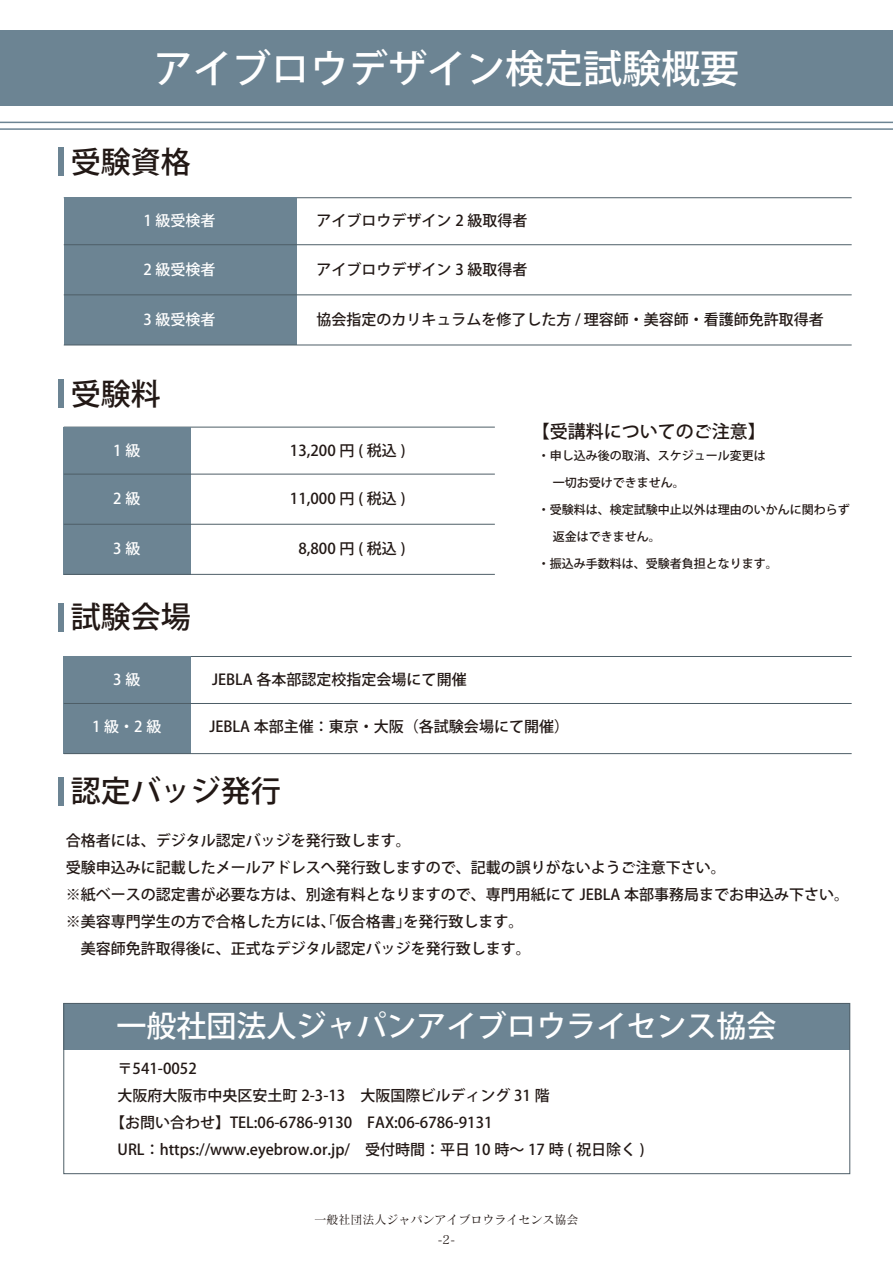
<style>
.page{position:relative;width:893px;height:1263px;background:#fff}
.page>*{position:absolute;margin:0;border:0;box-sizing:border-box;transform-origin:0 0}
.t1{font:500 39px "Koz Go Pr 6 N";color:#fff}
.t2{font:500 30px "Koz Go Pr 6 N";color:#fff}
.t3{font:500 30px "Koz Go Pr 6 N";color:#221815}
.t4{font:500 18px "Koz Go Pr 6 N";color:#221815}
.t5{font:500 15px/27px "Koz Go Pr 6 N";color:#221815}
.t6{font:500 15px "Koz Go Pr 6 N";color:#fff}
.t7{font:500 12px "Koz Go Pr 6 N";color:#221815}
.t8{font:12px/19.5px "Matisse Pro N M";color:#221815;text-align:center}
</style>
<div class="page">
<div style="left:0;top:31px;width:893px;height:75px;background:#6c8493"></div>
<div style="left:64px;top:1003px;width:786px;height:47px;background:#6c8493"></div>
<hr style="left:0;top:122px;width:893px;height:1px;background:#6c8493">
<hr style="left:0;top:128px;width:893px;height:2px;background:#6c8493">
<div style="left:58px;top:148px;width:6px;height:28px;background:#6c8493"></div>
<div style="left:58px;top:380px;width:6px;height:28px;background:#6c8493"></div>
<div style="left:58px;top:603px;width:6px;height:28px;background:#6c8493"></div>
<div style="left:58px;top:777px;width:6px;height:28px;background:#6c8493"></div>
<hr style="left:64px;top:197px;width:788px;height:1px;background:#4e5e67">
<div style="left:64px;top:198px;width:232px;height:147px;background:#6c8493"></div>
<hr style="left:64px;top:244px;width:788px;height:1px;background:#4e5e67">
<hr style="left:64px;top:345px;width:788px;height:1px;background:#4e5e67">
<hr style="left:64px;top:294px;width:788px;height:1px;background:#4e5e67">
<hr style="left:64px;top:427px;width:431px;height:1px;background:#4e5e67">
<div style="left:64px;top:427px;width:127px;height:147px;background:#6c8493"></div>
<hr style="left:64px;top:474px;width:431px;height:1px;background:#4e5e67">
<hr style="left:64px;top:574px;width:431px;height:1px;background:#4e5e67">
<hr style="left:64px;top:524px;width:431px;height:1px;background:#4e5e67">
<hr style="left:64px;top:656px;width:788px;height:1px;background:#4e5e67">
<div style="left:64px;top:656px;width:127px;height:98px;background:#6c8493"></div>
<hr style="left:64px;top:703px;width:788px;height:1px;background:#4e5e67">
<hr style="left:64px;top:753px;width:788px;height:1px;background:#4e5e67">
<div style="left:63px;top:1003px;width:787px;height:171px;border:1px solid #4e5e67"></div>
<h1 class="t1" style="left:154px;top:46px;width:586px">アイブロウデザイン検定試験概要</h1>
<h2 class="t3" style="left:71px;top:145px;width:121px">受験資格</h2>
<p class="t6" style="left:143px;top:212px;width:74px">1 級受検者</p>
<p class="t6" style="left:143px;top:261px;width:74px">2 級受検者</p>
<p class="t6" style="left:143px;top:311px;width:74px">3 級受検者</p>
<h2 class="t3" style="left:71px;top:377px;width:91px">受験料</h2>
<p class="t6" style="left:113px;top:442px;width:29px">1級</p>
<p class="t6" style="left:113px;top:490px;width:29px">2級</p>
<p class="t6" style="left:113px;top:540px;width:29px">3級</p>
<h2 class="t3" style="left:71px;top:600px;width:121px">試験会場</h2>
<p class="t5" style="left:317px;top:208px;width:212px">アイブロウデザイン 2 級取得者</p>
<p class="t5" style="left:317px;top:256px;width:212px">アイブロウデザイン 3 級取得者</p>
<p class="t5" style="left:317px;top:306px;width:509px">協会指定のカリキュラムを修了した方 / 理容師・美容師・看護師免許取得者</p>
<p class="t5" style="left:290px;top:437px;width:117px">13,200 円 ( 税込 )</p>
<p class="t5" style="left:290px;top:486px;width:117px">11,000 円 ( 税込 )</p>
<p class="t5" style="left:298px;top:536px;width:109px">8,800 円 ( 税込 )</p>
<p class="t4" style="left:532px;top:421px;width:235px">【受講料についてのご注意】</p>
<p class="t7" style="left:538px;top:448px;width:229px">・申し込み後の取消、スケジュール変更は</p>
<p class="t7" style="left:541px;top:475px;width:145px">　一切お受けできません。</p>
<p class="t7" style="left:538px;top:502px;width:314px">・受験料は、検定試験中止以外は理由のいかんに関わらず</p>
<p class="t7" style="left:541px;top:529px;width:121px">　返金はできません。</p>
<p class="t7" style="left:538px;top:556px;width:242px">・振込み手数料は、受験者負担となります。</p>
<p class="t6" style="left:113px;top:671px;width:29px">3 級</p>
<p class="t5" style="left:212px;top:667px;width:256px">JEBLA 各本部認定校指定会場にて開催</p>
<p class="t6" style="left:92px;top:718px;width:71px">1 級・2 級</p>
<p class="t5" style="left:209px;top:714px;width:361px">JEBLA 本部主催：東京・大阪（各試験会場にて開催）</p>
<h2 class="t3" style="left:71px;top:774px;width:212px">認定バッジ発行</h2>
<p class="t5" style="left:66px;top:827px;width:785px">合格者には、デジタル認定バッジを発行致します。<br>受験申込みに記載したメールアドレスへ発行致しますので、記載の誤りがないようご注意下さい。<br>※紙ベースの認定書が必要な方は、別途有料となりますので、専門用紙にて JEBLA 本部事務局までお申込み下さい。※美容専門学生の方で合格した方には、｢仮合格書｣を発行致します。<br>　美容師免許取得後に、正式なデジタル認定バッジを発行致します。</p>
<h2 class="t2" style="left:116px;top:1009px;width:662px">一般社団法人ジャパンアイブロウライセンス協会</h2>
<p class="t5" style="left:118px;top:1056px;width:81px">〒541-0052</p>
<p class="t5" style="left:118px;top:1083px;width:434px">大阪府大阪市中央区安土町 2-3-13　大阪国際ビルディング 31 階</p>
<p class="t5" style="left:110px;top:1110px;width:384px">【お問い合わせ】TEL:06-6786-9130　FAX:06-6786-9131</p>
<p class="t5" style="left:118px;top:1137px;width:529px">URL：https://www.eyebrow.or.jp/　受付時間：平日 10 時～ 17 時 ( 祝日除く )</p>
<p class="t8" style="left:314px;top:1209px;width:265px">一般社団法人ジャパンアイブロウライセンス協会-2-</p>
</div>
